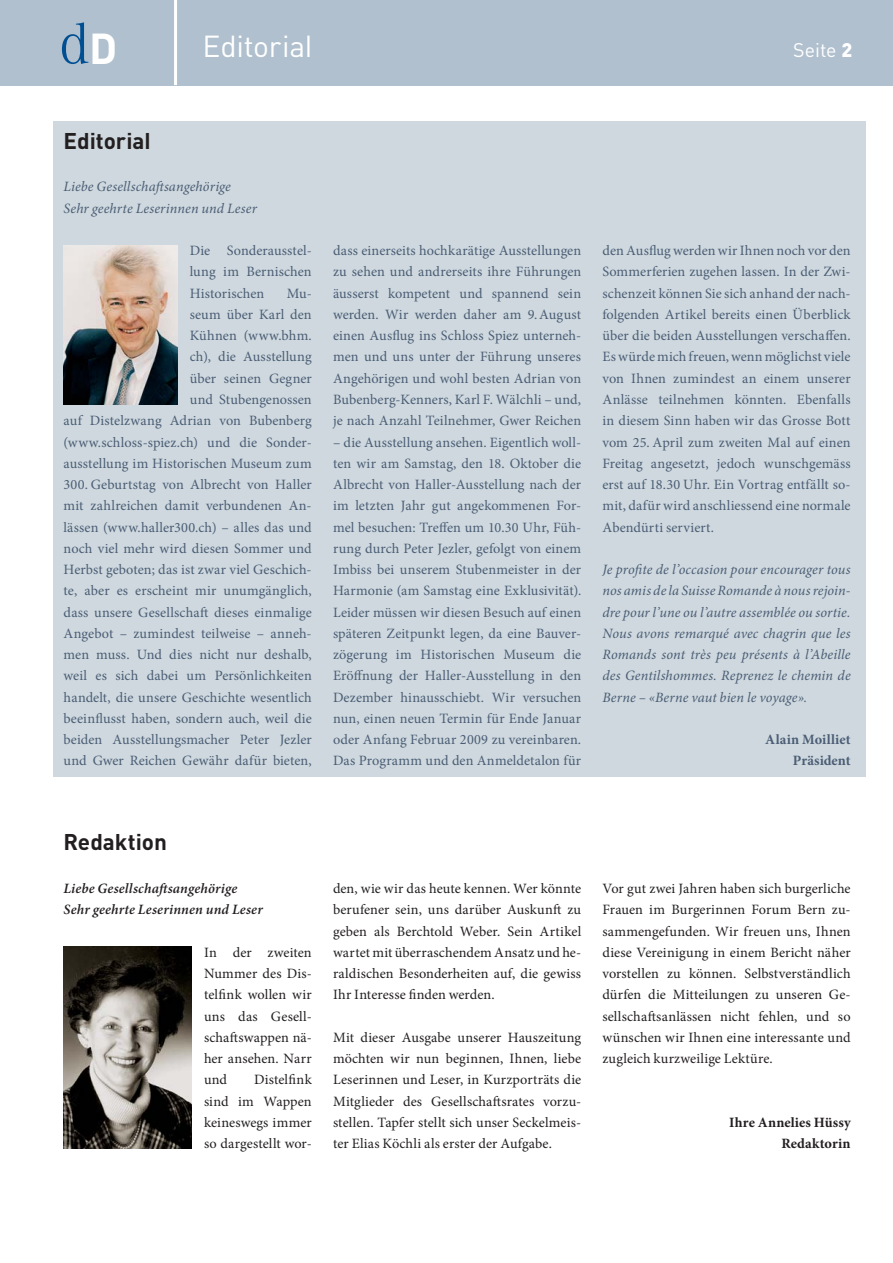
<style>
.page{position:relative;width:893px;height:1263px;background:#fff}
.page>*{position:absolute;margin:0;border:0;box-sizing:border-box;transform-origin:0 0}
.t1{font:300 61.05px "Corporate A";color:#004f93}
.t2{font:30px "DIN";letter-spacing:-.01em;color:#fff}
.t3{font:700 22.5px "DIN";letter-spacing:-.005em;color:#231f20}
.t4{font:19.5px "DIN";letter-spacing:-.005em;color:#fff}
.t5{font:14.25px/21.3px "Minion Pro";letter-spacing:.01em;color:#4b5d75;text-align:justify}
.t6{font:14.25px/21.3px "Minion Pro";letter-spacing:.005em;color:#231f20;text-align:justify}
.t7{font:italic 14.25px/21.3px "Minion Pro";letter-spacing:.005em;color:#4b5d75}
.t8{font:italic 600 14.25px/21.3px "Minion Pro";letter-spacing:.01em;color:#231f20}
.t9{font:700 14.25px/21.3px "Minion Pro";letter-spacing:.01em;color:#231f20;text-align:right}
.t10{font:700 14.25px/21.3px "Minion Pro";letter-spacing:.01em;color:#4b5d75;text-align:right}
.s1{font-family:"DIN";font-weight:700;font-size:42.75px;color:#fff}
.s2{font-weight:900}
</style>
<div class="page">
<div style="left:0;top:0;width:892px;height:85px;background:#b0c0ce"></div>
<hr style="left:174px;top:0;width:3px;height:85px;background:#fff">
<div style="left:53px;top:121px;width:812px;height:656px;background:#ced8de"></div>
<img style="left:64px;top:246px;width:113px;height:158px">
<img style="left:64px;top:947px;width:127px;height:201px">
<h1 class="t1" style="left:59px;top:7px;width:59px">d<span class="s1">D</span></h1>
<h3 class="t3" style="left:64px;top:133px;width:88px">Editorial</h3>
<h2 class="t2" style="left:202px;top:35px;width:111px">Editorial</h2>
<h3 class="t4" style="left:793px;top:44px;width:60px">Seite <span class="s2">2</span></h3>
<p class="t7" style="left:64px;top:177px;width:195px">Liebe Gesellschaftsangehörige<br>Sehr geehrte Leserinnen und Leser</p>
<p class="t5" style="left:190px;top:241px;width:123px">Die Sonderausstel&shy;lung im Bernischen Historischen</p>
<p class="t5" style="left:64px;top:284px;width:250px;text-align:right">Mu-<br>seum über Karl den<br>Kühnen (www.bhm.<br>ch), die Ausstellung<br>über seinen Gegner<br>und Stubengenossen<br>auf Distelzwang Adrian von Bubenberg (www.schloss-spiez.ch) und die Sonder&shy;ausstellung im Historischen Museum zum 300. Geburtstag von Albrecht von Haller mit zahlreichen damit verbundenen An&shy;lässen (www.haller300.ch) – alles das und noch viel mehr wird diesen Sommer und Herbst geboten; das ist zwar viel Geschich&shy;te, aber es erscheint mir unumgänglich, dass unsere Gesellschaft dieses einmalige Angebot – zumindest teilweise – anneh&shy;men muss. Und dies nicht nur deshalb, weil es sich dabei um Persönlichkeiten handelt, die unsere Geschichte wesentlich beeinflusst haben, sondern auch, weil die beiden Ausstellungsmacher Peter Jezler und Gwer Reichen Gewähr dafür bieten,</p>
<p class="t5" style="left:333px;top:241px;width:250px">dass einerseits hochkarätige Ausstellungen zu sehen und andrerseits ihre Führungen äusserst kompetent und spannend sein werden. Wir werden daher am 9. August einen Ausflug ins Schloss Spiez unterneh&shy;men und uns unter der Führung unseres Angehörigen und wohl besten Adrian von Bubenberg-Kenners, Karl F. Wälchli – und, je nach Anzahl Teilnehmer, Gwer Reichen</p>
<p class="t5" style="left:333px;top:433px;width:250px">– die Ausstellung ansehen. Eigentlich woll&shy;ten wir am Samstag, den 18. Oktober die Albrecht von Haller-Ausstellung nach der im letzten Jahr gut angekommenen For&shy;mel besuchen: Treffen um 10.30 Uhr, Füh&shy;rung durch Peter Jezler, gefolgt von einem Imbiss bei unserem Stubenmeister in der Harmonie (am Samstag eine Exklusivität).<br>Leider müssen wir diesen Besuch auf einen späteren Zeitpunkt legen, da eine Bauver&shy;zögerung im Historischen Museum die Eröffnung der Haller-Ausstellung in den Dezember hinausschiebt. Wir versuchen nun, einen neuen Termin für Ende Januar oder Anfang Februar 2009 zu vereinbaren.<br>Das Programm und den Anmeldetalon für</p>
<p class="t5" style="left:602px;top:241px;width:250px">den Ausflug werden wir Ihnen noch vor den Sommerferien zugehen lassen. In der Zwi&shy;schenzeit können Sie sich anhand der nach&shy;folgenden Artikel bereits einen Überblick über die beiden Ausstellungen verschaffen.<br>Es würde mich freuen, wenn möglichst viele von Ihnen zumindest an einem unserer Anlässe teilnehmen könnten. Ebenfalls in diesem Sinn haben wir das Grosse Bott vom 25. April zum zweiten Mal auf einen Freitag angesetzt, jedoch wunschgemäss erst auf 18.30 Uhr. Ein Vortrag entfällt so&shy;mit, dafür wird anschliessend eine normale Abendürti serviert.</p>
<p class="t7" style="left:602px;top:560px;width:250px;text-align:justify">Je profite de l’occasion pour encourager tous nos amis de la Suisse Romande à nous rejoin&shy;dre pour l’une ou l’autre assemblée ou sortie.<br>Nous avons remarqué avec chagrin que les Romands sont très peu présents à l’Abeille des Gentilshommes. Reprenez le chemin de Berne – «Berne vaut bien le voyage».</p>
<p class="t10" style="left:765px;top:730px;width:87px">Alain Moilliet<br>Präsident</p>
<h3 class="t3" style="left:64px;top:834px;width:105px">Redaktion</h3>
<p class="t8" style="left:64px;top:879px;width:201px">Liebe Gesellschaftsangehörige<br>Sehr geehrte Leserinnen und Leser</p>
<p class="t6" style="left:204px;top:943px;width:109px">In der zweiten Nummer des Dis&shy;telfink wollen wir uns das Gesell&shy;schaftswappen nä&shy;her ansehen. Narr und</p>
<p class="t6" style="left:204px;top:1070px;width:109px;text-indent:50px">Distelfink sind im Wappen keineswegs immer so dargestellt wor-</p>
<p class="t6" style="left:333px;top:879px;width:250px">den, wie wir das heute kennen. Wer könnte berufener sein, uns darüber Auskunft zu geben als Berchtold Weber. Sein Artikel wartet mit überraschendem Ansatz und he&shy;raldischen Besonderheiten auf, die gewiss Ihr Interesse finden werden.</p>
<p class="t6" style="left:333px;top:1028px;width:250px">Mit dieser Ausgabe unserer Hauszeitung möchten wir nun beginnen, Ihnen, liebe Leserinnen und Leser, in Kurzporträts die Mitglieder des Gesellschaftsrates vorzu&shy;stellen. Tapfer stellt sich unser Seckelmeis&shy;ter Elias Köchli als erster der Aufgabe.</p>
<p class="t6" style="left:602px;top:879px;width:250px">Vor gut zwei Jahren haben sich burgerliche Frauen im Burgerinnen Forum Bern zu&shy;sammengefunden. Wir freuen uns, Ihnen diese Vereinigung in einem Bericht näher vorstellen zu können. Selbstverständlich dürfen die Mitteilungen zu unseren Ge&shy;sellschaftsanlässen nicht fehlen, und so wünschen wir Ihnen eine interessante und zugleich kurzweilige Lektüre.</p>
<p class="t9" style="left:729px;top:1113px;width:123px">Ihre Annelies Hüssy<br>Redaktorin</p>
</div>
